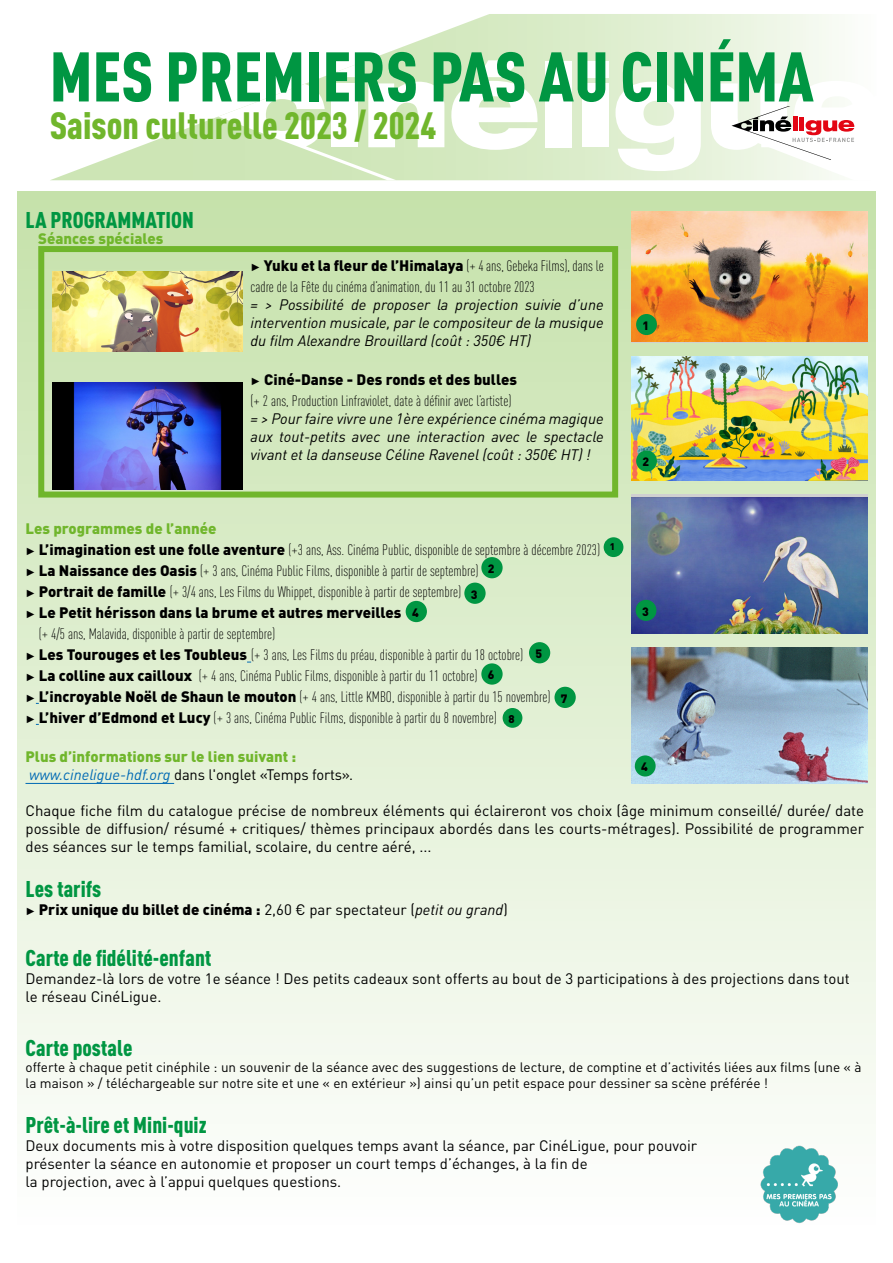
<style>
.page{position:relative;width:893px;height:1263px;background:#fff}
.page>*{position:absolute;margin:0;border:0;box-sizing:border-box;transform-origin:0 0}
.t1{font:900 condensed 69px "DIN Pro";color:#009642}
.t2{font:900 condensed 37.5px "DIN Pro";color:#70b62c}
.t3{font:900 condensed 22.5px "DIN Pro";color:#009642}
.t4{font:300 condensed 15px/21px "DIN Pro";color:#000}
.t5{font:15px/18px "DIN Pro";color:#000}
.t6{font:italic 15px/18px "DIN Pro";color:#000;text-align:justify}
.t7{font:900 15px/18px "DIN Pro";color:#70b62c}
.t8{font:900 15px "DIN Pro";color:#000}
.t9{font:13.5px/16.2px "DIN Pro";color:#000}
.t10{font:900 12px "DIN Pro";color:#000}
.t11{font:900 11.1px "DIN Pro";color:#000}
.t12{font:900 9.6px "DIN Pro";color:#000}
.s1{font-family:"Arial";font-weight:400;font-stretch:normal;font-size:10.5px}
.s2{font-weight:900;font-stretch:normal}
.s3{font-family:"Arial";font-weight:400;font-size:10.5px}
.s4{font-weight:400;font-style:italic;color:#0069b4}
.s5{font-weight:400;color:#000}
.s6{font-weight:400}
.s7{font-weight:400;font-style:italic}
</style>
<div class="page">
<div style="left:18px;top:191px;width:858px;height:1033px;background:linear-gradient(to bottom,#c4e0a8,#fefefe)"></div>
<hr style="left:26px;top:783px;width:148px;height:1px;background:#0069b4">
<svg style="left:51px;top:14px;width:788px;height:166px"></svg>
<svg style="left:218px;top:64px;width:226px;height:116px"></svg>
<svg style="left:451px;top:60px;width:87px;height:90px"></svg>
<div style="left:545px;top:61px;width:27px;height:86px;background:#fff"></div>
<div style="left:582px;top:61px;width:26px;height:16px;background:#fff"></div>
<div style="left:582px;top:83px;width:26px;height:64px;background:#fff"></div>
<svg style="left:615px;top:82px;width:86px;height:89px"></svg>
<svg style="left:711px;top:81px;width:144px;height:99px"></svg>
<img style="left:631px;top:212px;width:237px;height:129px">
<div style="left:636px;top:314px;width:21px;height:21px;background:#009642;border-radius:50%"></div>
<div style="left:481px;top:557px;width:22px;height:21px;background:#009642;border-radius:50%"></div>
<div style="left:464px;top:583px;width:22px;height:21px;background:#009642;border-radius:50%"></div>
<div style="left:406px;top:601px;width:21px;height:21px;background:#009642;border-radius:50%"></div>
<div style="left:529px;top:642px;width:21px;height:21px;background:#009642;border-radius:50%"></div>
<div style="left:481px;top:663px;width:22px;height:22px;background:#009642;border-radius:50%"></div>
<div style="left:554px;top:687px;width:22px;height:21px;background:#009642;border-radius:50%"></div>
<div style="left:503px;top:708px;width:19px;height:20px;background:#009642;border-radius:50%"></div>
<div style="left:604px;top:537px;width:19px;height:20px;background:#009642;border-radius:50%"></div>
<img style="left:631px;top:356px;width:237px;height:125px">
<div style="left:636px;top:450px;width:21px;height:21px;background:#009642;border-radius:50%"></div>
<div style="left:631px;top:494px;width:237px;height:139px;background:#d0d0d0"></div>
<img style="left:631px;top:497px;width:237px;height:136px">
<div style="left:636px;top:600px;width:20px;height:21px;background:#009642;border-radius:50%"></div>
<img style="left:631px;top:647px;width:237px;height:136px">
<div style="left:635px;top:755px;width:21px;height:21px;background:#009642;border-radius:50%"></div>
<div style="left:38px;top:246px;width:580px;height:251px;border:6px solid #70b62c"></div>
<img style="left:53px;top:271px;width:189px;height:81px">
<img style="left:53px;top:382px;width:189px;height:107px">
<img style="left:756px;top:1143px;width:82px;height:81px">
<h1 class="t1" style="left:50px;top:23px;width:766px">MES PREMIERS PAS AU CINÉMA</h1>
<h2 class="t2" style="left:50px;top:96px;width:388px">Saison culturelle 2023 / 2024</h2>
<h3 class="t3" style="left:26px;top:203px;width:170px">LA PROGRAMMATION</h3>
<p class="t7" style="left:38px;top:227px;width:127px">Séances spéciales</p>
<p class="t4" style="left:251px;top:255px;width:355px"><span class="s1">►</span> <span class="s2">Yuku et la fleur de l’Himalaya</span> (+ 4 ans, Gebeka Films), dans le cadre de la Fête du cinéma d’animation, du 11 au 31 octobre 2023</p>
<p class="t6" style="left:251px;top:294px;width:355px">= &gt; Possibilité de proposer la projection suivie d’une intervention musicale, par le compositeur de la musique du film Alexandre Brouillard (coût : 350€ HT)</p>
<p class="t4" style="left:251px;top:369px;width:268px"><span class="s1">►</span> <span class="s2">Ciné-Danse - Des ronds et des bulles </span>(+ 2 ans, Production Linfraviolet, date à définir avec l’artiste)</p>
<p class="t6" style="left:251px;top:408px;width:355px">= &gt; Pour faire vivre une 1ère expérience cinéma magique aux tout-petits avec une interaction avec le spectacle vivant et la danseuse Céline Ravenel (coût : 350€ HT) !</p>
<p class="t10" style="left:642px;top:315px;width:8px">1</p>
<p class="t10" style="left:643px;top:452px;width:8px">2</p>
<p class="t7" style="left:26px;top:518px;width:193px">Les programmes de l’année</p>
<p class="t4" style="left:26px;top:538px;width:576px"><span class="s1">►</span> <span class="s2">L’imagination est une folle aventure</span> (+3 ans, Ass. Cinéma Public, disponible de septembre à décembre 2023)</p>
<p class="t4" style="left:26px;top:559px;width:454px"><span class="s1">►</span> <span class="s2">La Naissance des Oasis</span> (+ 3 ans, Cinéma Public Films, disponible à partir de septembre)</p>
<p class="t4" style="left:26px;top:580px;width:437px"><span class="s1">►</span> <span class="s2">Portrait de famille</span> (+ 3/4 ans, Les Films du Whippet, disponible à partir de septembre)</p>
<p class="t8" style="left:26px;top:600px;width:377px"><span class="s3">►</span> Le Petit hérisson dans la brume et autres merveilles</p>
<p class="t4" style="left:39px;top:622px;width:238px">(+ 4/5 ans, Malavida, disponible à partir de septembre)</p>
<p class="t4" style="left:26px;top:643px;width:499px"><span class="s1">►</span> <span class="s2">Les Tourouges et les Toubleus</span> (+ 3 ans, Les Films du préau, disponible à partir du 18 octobre)</p>
<p class="t4" style="left:26px;top:664px;width:453px"><span class="s1">►</span> <span class="s2">La colline aux cailloux</span> (+ 4 ans, Cinéma Public Films, disponible à partir du 11 octobre)</p>
<p class="t4" style="left:26px;top:685px;width:526px"><span class="s1">►</span> <span class="s2">L’incroyable Noël de Shaun le mouton</span> (+ 4 ans, Little KMBO, disponible à partir du 15 novembre)</p>
<p class="t4" style="left:26px;top:706px;width:473px"><span class="s1">►</span> <span class="s2">L’hiver d’Edmond et Lucy</span> (+ 3 ans, Cinéma Public Films, disponible à partir du 8 novembre)</p>
<p class="t7" style="left:26px;top:746px;width:329px">Plus d’informations sur le lien suivant : <span class="s4">www.cineligue-hdf.org</span> <span class="s5">dans l'onglet «Temps forts».</span></p>
<p class="t5" style="left:26px;top:800px;width:840px;text-align:justify">Chaque fiche film du catalogue précise de nombreux éléments qui éclaireront vos choix (âge minimum conseillé/ durée/ date possible de diffusion/ résumé + critiques/ thèmes principaux abordés dans les courts-métrages). Possibilité de programmer des séances sur le temps familial, scolaire, du centre aéré, ...</p>
<h3 class="t3" style="left:26px;top:872px;width:77px">Les tarifs</h3>
<p class="t8" style="left:26px;top:897px;width:484px"><span class="s3">►</span> Prix unique du billet de cinéma : <span class="s6">2,60 € par spectateur (</span><span class="s7">petit ou grand</span><span class="s6">)</span></p>
<h3 class="t3" style="left:26px;top:940px;width:187px">Carte de fidélité-enfant</h3>
<p class="t5" style="left:26px;top:968px;width:826px">Demandez-là lors de votre 1e séance ! Des petits cadeaux sont offerts au bout de 3 participations à des projections dans tout le réseau CinéLigue.</p>
<h3 class="t3" style="left:26px;top:1030px;width:108px">Carte postale</h3>
<p class="t9" style="left:26px;top:1057px;width:837px">offerte à chaque petit cinéphile : un souvenir de la séance avec des suggestions de lecture, de comptine et d’activités liées aux films (une « à la maison » / téléchargeable sur notre site et une « en extérieur ») ainsi qu’un petit espace pour dessiner sa scène préférée !</p>
<h3 class="t3" style="left:26px;top:1107px;width:183px">Prêt-à-lire et Mini-quiz</h3>
<p class="t5" style="left:26px;top:1135px;width:673px">Deux documents mis à votre disposition quelques temps avant la séance, par CinéLigue, pour pouvoir présenter la séance en autonomie et proposer un court temps d’échanges, à la fin de<br>la projection, avec à l’appui quelques questions.</p>
<p class="t12" style="left:610px;top:539px;width:7px">1</p>
<p class="t10" style="left:488px;top:558px;width:8px">2</p>
<p class="t10" style="left:471px;top:584px;width:8px">3</p>
<p class="t10" style="left:642px;top:601px;width:8px">3</p>
<p class="t10" style="left:412px;top:602px;width:8px">4</p>
<p class="t10" style="left:535px;top:643px;width:8px">5</p>
<p class="t10" style="left:488px;top:665px;width:8px">6</p>
<p class="t10" style="left:561px;top:688px;width:8px">7</p>
<p class="t11" style="left:508px;top:709px;width:8px">8</p>
<p class="t10" style="left:641px;top:757px;width:8px">4</p>
</div>
